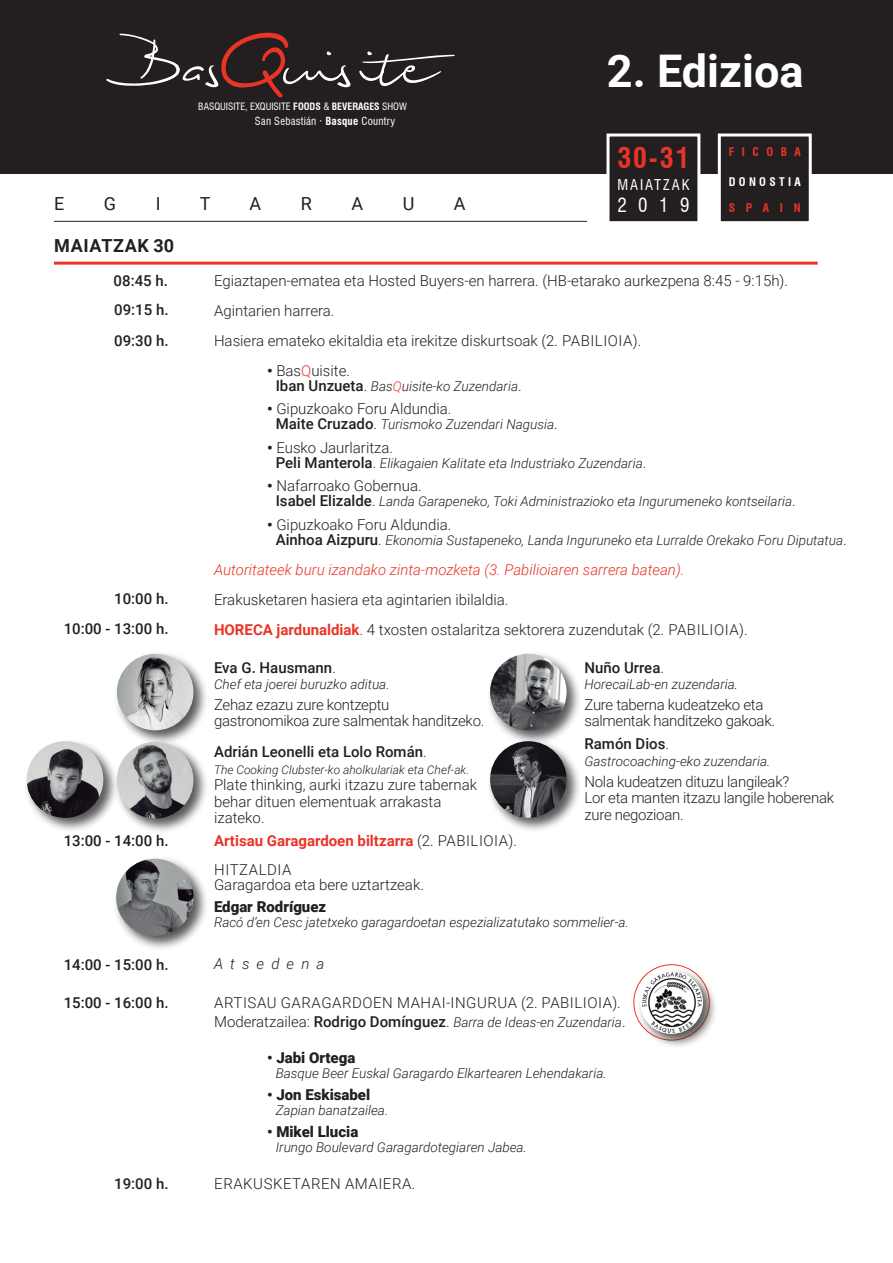
<style>
.page{position:relative;width:893px;height:1263px;background:#fff}
.page>*{position:absolute;margin:0;border:0;box-sizing:border-box;transform-origin:0 0}
.t1{font:700 45px "Roboto";color:#fff}
.t2{font:700 condensed 27.75px "Swiss 721 BT";color:#ea3428}
.t3{font:condensed 18.9px "Swiss 721 BT";color:#fff}
.t4{font:700 18px "Roboto";letter-spacing:.035em;color:#231f20}
.t5{font:18px "Roboto";color:#231f20}
.t6{font:300 15px/16.5px "Roboto";color:#231f20}
.t7{font:300 15px/16.5px "Roboto";letter-spacing:-.02em;color:#231f20}
.t8{font:500 15px "Roboto";color:#231f20}
.t9{font:300 15px "Roboto";letter-spacing:.035em;color:#231f20}
.t10{font:italic 300 15px "Roboto";color:#ea3428}
.t11{font:900 15px "Roboto";color:#231f20}
.t12{font:700 15px "Roboto";color:#ea3428}
.t13{font:italic 300 15px "Roboto";letter-spacing:.475em;color:#231f20}
.t14{font:condensed 14.55px "Swiss 721 BT";letter-spacing:.135em;color:#fff}
.t15{font:italic 300 13.5px "Roboto";color:#231f20}
.t16{font:italic 300 12px "Roboto";color:#231f20}
.t17{font:700 condensed 11.7px "Swiss 721 BT";letter-spacing:.64em;color:#ea3428}
.t18{font:700 condensed 11.7px "Swiss 721 BT";letter-spacing:.285em;color:#fff}
.t19{font:condensed 10.95px "Swiss 721 BT";letter-spacing:.02em;color:#fff}
.t20{font:condensed 9.9px "Swiss 721 BT";color:#fff}
.s1{font-weight:700}
.s2{font-weight:900}
.s3{color:#ea3428}
.s4{font-weight:500;font-style:normal;font-size:15px}
.s5{font-style:normal;font-size:15px}
.s6{font-weight:700;color:#ea3428}
.s7{font-weight:300}
.s8{font-weight:300;color:#231f20}
</style>
<div class="page">
<div style="left:0;top:0;width:893px;height:173px;background:#231f20"></div>
<svg style="left:106px;top:33px;width:349px;height:64px"></svg>
<hr style="left:54px;top:262px;width:764px;height:3px;background:#ea3428">
<hr style="left:54px;top:221px;width:533px;height:1px;background:#231f20">
<div style="left:114px;top:651px;width:94px;height:94px;background:#231f20;opacity:.75"></div>
<img style="left:117px;top:654px;width:76px;height:76px;border-radius:38px">
<div style="left:487px;top:651px;width:95px;height:94px;background:#231f20;opacity:.75"></div>
<img style="left:490px;top:654px;width:77px;height:76px;border-radius:38px">
<div style="left:487px;top:738px;width:95px;height:95px;background:#231f20;opacity:.75"></div>
<img style="left:490px;top:741px;width:77px;height:77px;border-radius:38px">
<div style="left:113px;top:856px;width:95px;height:95px;background:#231f20;opacity:.75"></div>
<img style="left:116px;top:859px;width:77px;height:77px;border-radius:39px">
<div style="left:637px;top:968px;width:81px;height:81px;background:#231f20;opacity:.75"></div>
<img style="left:640px;top:971px;width:63px;height:63px;border-radius:31px">
<div style="left:608px;top:135px;width:91px;height:88px;background:#231f20"></div>
<div style="left:606px;top:134px;width:94px;height:90px;border:3px solid #fff"></div>
<div style="left:719px;top:135px;width:91px;height:88px;background:#231f20"></div>
<div style="left:718px;top:134px;width:94px;height:90px;border:3px solid #fff"></div>
<div style="left:114px;top:739px;width:94px;height:94px;background:#231f20;opacity:.75"></div>
<img style="left:117px;top:742px;width:76px;height:76px;border-radius:38px">
<div style="left:24px;top:738px;width:94px;height:95px;background:#231f20;opacity:.75"></div>
<img style="left:27px;top:741px;width:76px;height:77px;border-radius:38px">
<p class="t20" style="left:198px;top:100px;width:210px">BASQUISITE, EXQUISITE <span class="s1">FOODS</span> &amp; <span class="s1">BEVERAGES</span> SHOW</p>
<p class="t19" style="left:255px;top:115px;width:142px">San Sebastián · <span class="s1">Basque</span> Country</p>
<p class="t5" style="left:54px;top:191px;width:12px">E</p>
<p class="t5" style="left:104px;top:191px;width:14px">G</p>
<p class="t5" style="left:156px;top:191px;width:6px">I</p>
<p class="t5" style="left:200px;top:191px;width:12px">T</p>
<p class="t5" style="left:250px;top:191px;width:13px">A</p>
<p class="t5" style="left:301px;top:191px;width:13px">R</p>
<p class="t5" style="left:352px;top:191px;width:13px">A</p>
<p class="t5" style="left:403px;top:191px;width:13px">U</p>
<p class="t5" style="left:454px;top:191px;width:13px">A</p>
<p class="t4" style="left:54px;top:233px;width:121px">MAIATZAK 30</p>
<p class="t1" style="left:607px;top:39px;width:198px">2. Edizioa</p>
<p class="t2" style="left:617px;top:141px;width:74px">30-31</p>
<p class="t14" style="left:617px;top:176px;width:74px">MAIATZAK</p>
<p class="t3" style="left:617px;top:193px;width:74px">2019</p>
<p class="t17" style="left:729px;top:144px;width:74px">FICOBA</p>
<p class="t18" style="left:729px;top:175px;width:74px">DONOSTIA</p>
<p class="t17" style="left:729px;top:201px;width:74px">SPAIN</p>
<p class="t8" style="left:114px;top:270px;width:56px">08:45 h.</p>
<p class="t8" style="left:114px;top:300px;width:56px">09:15 h.</p>
<p class="t8" style="left:114px;top:330px;width:56px">09:30 h.</p>
<p class="t8" style="left:114px;top:589px;width:56px">10:00 h.</p>
<p class="t8" style="left:64px;top:619px;width:106px">10:00 - 13:00 h.</p>
<p class="t8" style="left:64px;top:830px;width:106px">13:00 - 14:00 h.</p>
<p class="t8" style="left:64px;top:954px;width:106px">14:00 - 15:00 h.</p>
<p class="t8" style="left:64px;top:992px;width:106px">15:00 - 16:00 h.</p>
<p class="t8" style="left:114px;top:1173px;width:56px">19:00 h.</p>
<p class="t6" style="left:214px;top:271px;width:576px">Egiaztapen-ematea eta Hosted Buyers-en harrera. (HB-etarako aurkezpena 8:45 - 9:15h).</p>
<p class="t6" style="left:214px;top:301px;width:122px">Agintarien harrera.</p>
<p class="t6" style="left:214px;top:331px;width:429px">Hasiera emateko ekitaldia eta irekitze diskurtsoak (2. PABILIOIA).</p>
<p class="t6" style="left:267px;top:361px;width:84px"><span class="s2">•</span> Bas<span class="s3">Q</span>uisite.</p>
<p class="t15" style="left:276px;top:376px;width:248px"><span class="s4">Iban Unzueta</span><span class="s5">.</span> Bas<span class="s3">Q</span>uisite-ko Zuzendaria<span class="s5">.</span></p>
<p class="t6" style="left:267px;top:400px;width:186px"><span class="s2">•</span> Gipuzkoako Foru Aldundia.</p>
<p class="t15" style="left:276px;top:415px;width:284px"><span class="s4">Maite Cruzado</span><span class="s5">.</span> Turismoko Zuzendari Nagusia<span class="s5">.</span></p>
<p class="t6" style="left:267px;top:438px;width:127px"><span class="s2">•</span> Eusko Jaurlaritza.</p>
<p class="t15" style="left:276px;top:453px;width:372px"><span class="s4">Peli Manterola</span><span class="s5">.</span> Elikagaien Kalitate eta Industriako Zuzendaria<span class="s5">.</span></p>
<p class="t6" style="left:267px;top:477px;width:156px"><span class="s2">•</span> Nafarroako Gobernua.</p>
<p class="t15" style="left:276px;top:492px;width:522px"><span class="s4">Isabel Elizalde</span><span class="s5">.</span> Landa Garapeneko, Toki Administrazioko eta Ingurumeneko kontseilaria<span class="s5">.</span></p>
<p class="t6" style="left:267px;top:515px;width:186px"><span class="s2">•</span> Gipuzkoako Foru Aldundia.</p>
<p class="t15" style="left:276px;top:530px;width:573px"><span class="s4">Ainhoa Aizpuru</span><span class="s5">.</span> Ekonomia Sustapeneko, Landa Inguruneko eta Lurralde Orekako Foru Diputatua<span class="s5">.</span></p>
<p class="t10" style="left:214px;top:559px;width:472px">Autoritateek buru izandako zinta-mozketa (3. Pabilioiaren sarrera batean).</p>
<p class="t6" style="left:214px;top:590px;width:296px">Erakusketaren hasiera eta agintarien ibilaldia.</p>
<p class="t6" style="left:214px;top:620px;width:535px"><span class="s6">HORECA jardunaldiak</span>. 4 txosten ostalaritza sektorera zuzendutak (2. PABILIOIA).</p>
<p class="t8" style="left:214px;top:657px;width:123px">Eva G. Hausmann<span class="s7">.</span></p>
<p class="t15" style="left:214px;top:675px;width:177px">Chef eta joerei buruzko aditua.</p>
<p class="t7" style="left:214px;top:696px;width:177px">Zehaz ezazu zure kontzeptu</p>
<p class="t7" style="left:214px;top:712px;width:272px">gastronomikoa zure salmentak handitzeko.</p>
<p class="t8" style="left:214px;top:741px;width:214px">Adrián Leonelli eta Lolo Román<span class="s7">.</span></p>
<p class="t16" style="left:214px;top:761px;width:257px">The Cooking Clubster-ko aholkulariak eta Chef-ak.</p>
<p class="t6" style="left:214px;top:776px;width:265px">Plate thinking, aurki itzazu zure tabernak behar dituen elementuak arrakasta izateko.</p>
<p class="t8" style="left:584px;top:657px;width:81px">Nuño Urrea<span class="s7">.</span></p>
<p class="t15" style="left:584px;top:675px;width:155px">HorecaiLab-en zuzendaria.</p>
<p class="t7" style="left:584px;top:696px;width:192px">Zure taberna kudeatzeko eta salmentak handitzeko gakoak.</p>
<p class="t8" style="left:584px;top:733px;width:86px">Ramón Dios<span class="s7">.</span></p>
<p class="t15" style="left:584px;top:752px;width:187px">Gastrocoaching-eko zuzendaria.</p>
<p class="t7" style="left:584px;top:772px;width:206px">Nola kudeatzen dituzu langileak?</p>
<p class="t7" style="left:584px;top:789px;width:251px">Lor eta manten itzazu langile hoberenak</p>
<p class="t7" style="left:584px;top:805px;width:101px">zure negozioan.</p>
<p class="t12" style="left:214px;top:830px;width:304px">Artisau Garagardoen biltzarra <span class="s8">(2. PABILIOIA).</span></p>
<p class="t9" style="left:214px;top:859px;width:79px">HITZALDIA</p>
<p class="t6" style="left:214px;top:875px;width:211px">Garagardoa eta bere uztartzeak.</p>
<p class="t11" style="left:214px;top:896px;width:114px">Edgar Rodríguez</p>
<p class="t15" style="left:214px;top:912px;width:416px">Racó d’en Cesc jatetxeko garagardoetan espezializatutako sommelier-a.</p>
<p class="t13" style="left:214px;top:953px;width:112px">Atsedena</p>
<p class="t9" style="left:214px;top:992px;width:408px">ARTISAU GARAGARDOEN MAHAI-INGURUA (2. PABILIOIA).</p>
<p class="t15" style="left:214px;top:1013px;width:413px"><span class="s5">Moderatzailea:</span> <span class="s4">Rodrigo Domínguez</span><span class="s5">.</span> Barra de Ideas-en Zuzendaria<span class="s5">.</span></p>
<p class="t11" style="left:267px;top:1047px;width:90px">• Jabi Ortega</p>
<p class="t15" style="left:276px;top:1064px;width:332px">Basque Beer Euskal Garagardo Elkartearen Lehendakaria.</p>
<p class="t11" style="left:267px;top:1084px;width:105px">• Jon Eskisabel</p>
<p class="t15" style="left:276px;top:1101px;width:114px">Zapian banatzailea.</p>
<p class="t11" style="left:267px;top:1121px;width:93px">• Mikel Llucia</p>
<p class="t15" style="left:276px;top:1138px;width:253px">Irungo Boulevard Garagardotegiaren Jabea.</p>
<p class="t9" style="left:214px;top:1173px;width:203px">ERAKUSKETAREN AMAIERA.</p>
</div>
